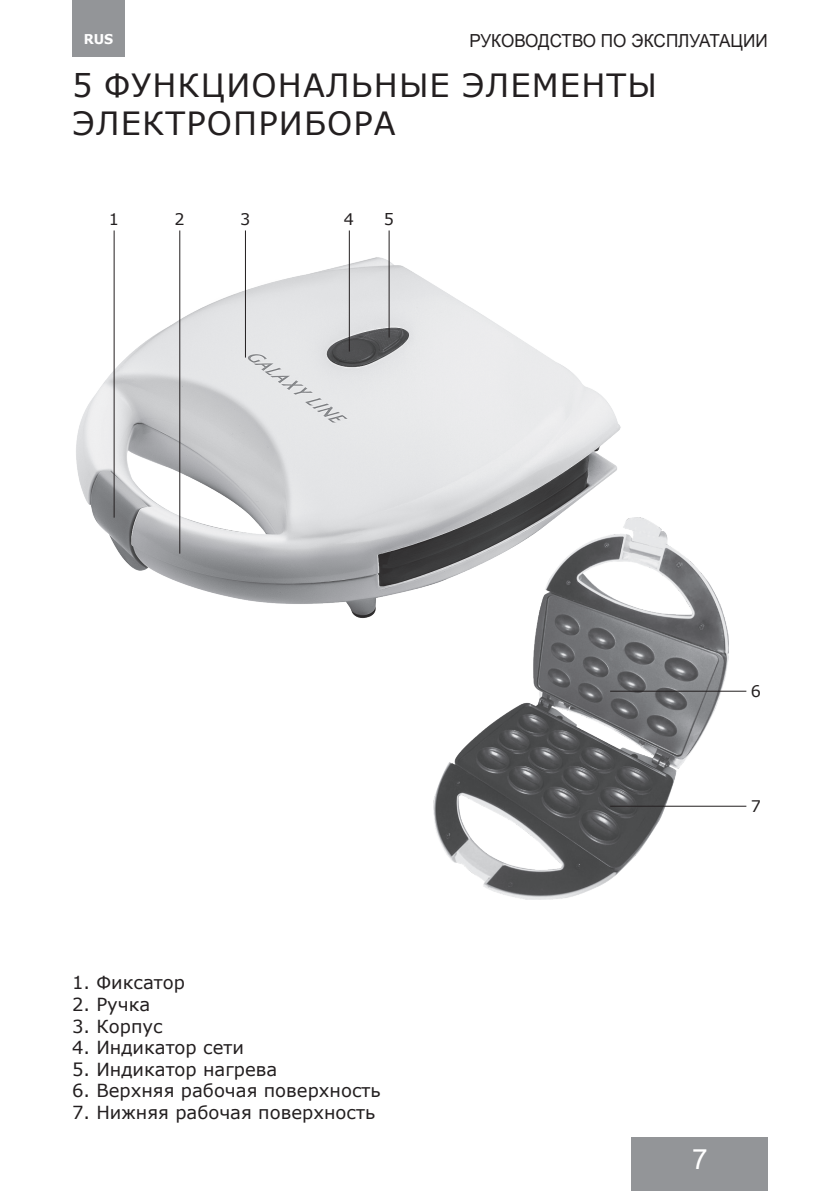
<style>
.page{position:relative;width:840px;height:1191px;background:#fff}
.page>*{position:absolute;margin:0;border:0;box-sizing:border-box;transform-origin:0 0}
.Заголовок{font:32px/38.4px "Verdana";letter-spacing:.035em;color:#231f20}
.t1{font:28px "Arial";color:#fff}
.Текст{font:18px "Verdana";color:#231f20}
.t2{font:18px "Arial";color:#231f20;scale:.95 1}
.t3{font:16px "Verdana";color:#231f20}
.t4{font:700 13.6px "Verdana";color:#fff;scale:.95 1}
</style>
<div class="page">
<div style="left:72px;top:0;width:53px;height:57px;background:#939598"></div>
<div style="left:631px;top:1137px;width:136px;height:54px;background:#939598"></div>
<img style="left:76px;top:251px;width:545px;height:367px">
<img style="left:433px;top:517px;width:295px;height:382px">
<hr style="left:179px;top:230px;width:1px;height:323px;background:#231f20">
<hr style="left:114px;top:230px;width:1px;height:287px;background:#231f20">
<hr style="left:245px;top:230px;width:1px;height:127px;background:#231f20">
<hr style="left:348px;top:230px;width:1px;height:121px;background:#231f20">
<hr style="left:388px;top:230px;width:1px;height:107px;background:#231f20">
<hr style="left:609px;top:805px;width:137px;height:1px;background:#231f20">
<hr style="left:609px;top:690px;width:137px;height:1px;background:#231f20">
<p class="t2" style="left:469px;top:29px;width:315px">РУКОВОДСТВО ПО ЭКCПЛУАТАЦИИ</p>
<p class="Заголовок" style="left:72px;top:65px;width:586px">5 ФУНКЦИОНАЛЬНЫЕ ЭЛЕМЕНТЫ<br>ЭЛЕКТРОПРИБОРА</p>
<p class="t4" style="left:84px;top:30px;width:33px">RUS</p>
<p class="t3" style="left:109px;top:208px;width:12px">1</p>
<p class="t3" style="left:174px;top:208px;width:12px">2</p>
<p class="t3" style="left:240px;top:208px;width:12px">3</p>
<p class="t3" style="left:344px;top:208px;width:12px">4</p>
<p class="t3" style="left:383px;top:208px;width:12px">5</p>
<p class="Текст" style="left:72px;top:970px;width:114px">1. Фиксатор</p>
<p class="Текст" style="left:72px;top:992px;width:80px">2. Ручка</p>
<p class="Текст" style="left:72px;top:1013px;width:92px">3. Корпус</p>
<p class="Текст" style="left:72px;top:1035px;width:173px">4. Индикатор сети</p>
<p class="Текст" style="left:72px;top:1056px;width:207px">5. Индикатор нагрева</p>
<p class="Текст" style="left:72px;top:1078px;width:310px">6. Верхняя рабочая поверхность</p>
<p class="Текст" style="left:72px;top:1100px;width:304px">7. Нижняя рабочая поверхность</p>
<p class="t3" style="left:750px;top:679px;width:12px">6</p>
<p class="t3" style="left:750px;top:794px;width:12px">7</p>
<h2 class="t1" style="left:691px;top:1140px;width:17px">7</h2>
</div>
